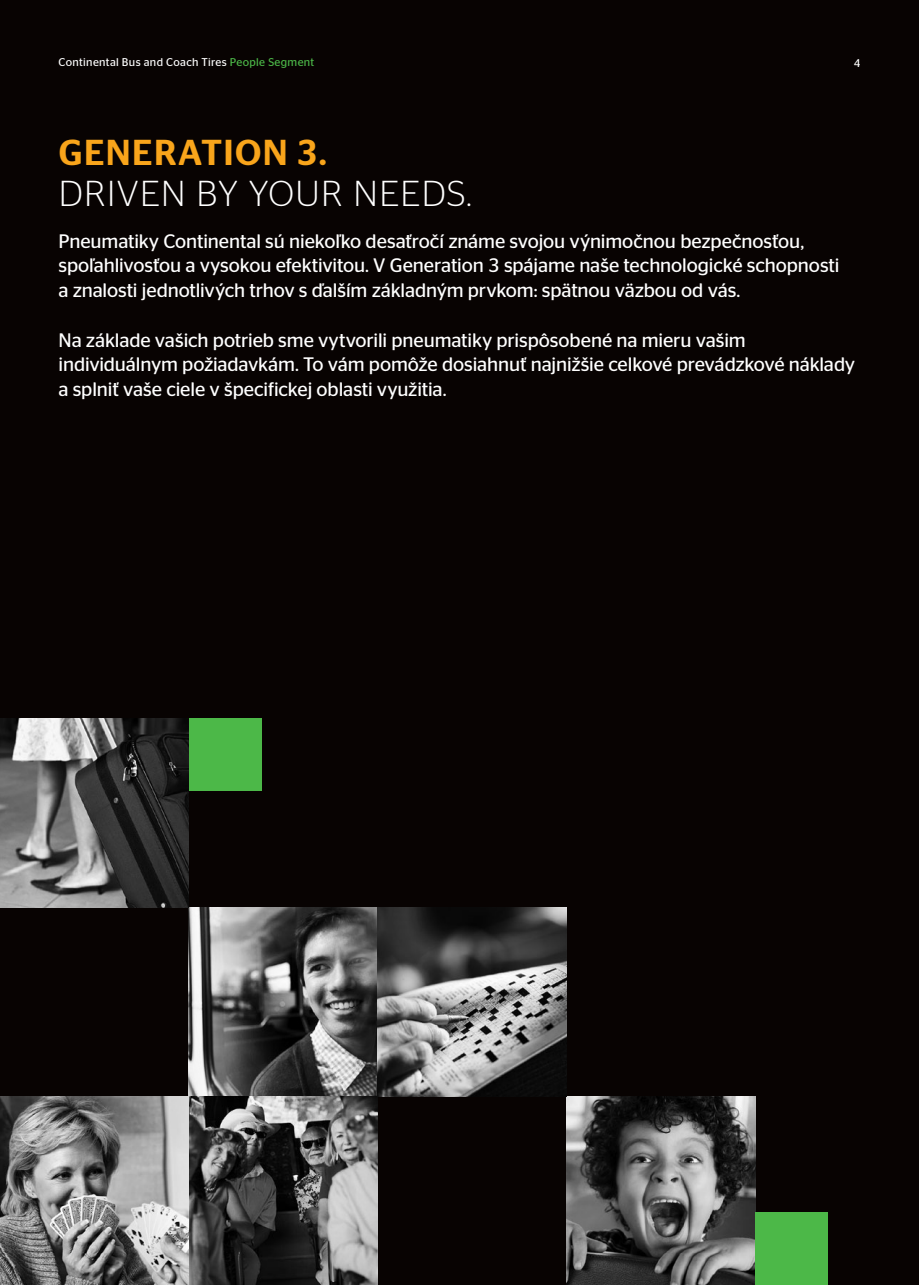
<style>
.page{position:relative;width:919px;height:1285px;background:#fff}
.page>*{position:absolute;margin:0;border:0;box-sizing:border-box;transform-origin:0 0}
.t1{font:300 36px "Continental Stag Sans";letter-spacing:.04em;color:#fff}
.t2{font:500 36px "Continental Stag Sans";letter-spacing:.04em;color:#f9a51b}
.t3{font:19.5px/24.8px "Continental Stag Sans";letter-spacing:-.005em;color:#fff}
.t4{font:11.25px "Continental Stag Sans";letter-spacing:.03em;color:#fff}
.s1{color:#4cb848}
</style>
<div class="page">
<div style="left:0;top:0;width:918px;height:1284px;background:#080302"></div>
<img style="left:566px;top:1096px;width:189px;height:188px">
<img style="left:189px;top:907px;width:189px;height:377px">
<img style="left:378px;top:907px;width:188px;height:188px">
<img style="left:0;top:718px;width:189px;height:189px">
<img style="left:0;top:1095px;width:189px;height:189px">
<div style="left:189px;top:718px;width:72px;height:72px;background:#4cb848"></div>
<div style="left:755px;top:1212px;width:72px;height:72px;background:#4cb848"></div>
<p class="t4" style="left:58px;top:55px;width:257px">Continental Bus and Coach Tires <span class="s1">People Segment</span></p>
<p class="t4" style="left:853px;top:56px;width:8px">4</p>
<h1 class="t2" style="left:59px;top:132px;width:270px">GENERATION 3.</h1>
<h1 class="t1" style="left:59px;top:174px;width:414px">DRIVEN BY YOUR N EEDS.</h1>
<p class="t3" style="left:58px;top:228px;width:782px">Pneumatiky Continental sú niekoľko desaťročí známe svojou výnimočnou bezpečnosťou, spoľahlivosťou a vysokou efektivitou. V Generation 3 spájame naše technologické schopnosti a znalosti jednotlivých trhov s ďalším základným prvkom: spätnou väzbou od vás.</p>
<p class="t3" style="left:58px;top:327px;width:798px">Na základe vašich potrieb sme vytvorili pneumatiky prispôsobené na mieru vašim individuálnym požiadavkám. To vám pomôže dosiahnuť najnižšie celkové prevádzkové náklady a splniť vaše ciele v špecifickej oblasti využitia.</p>
</div>
